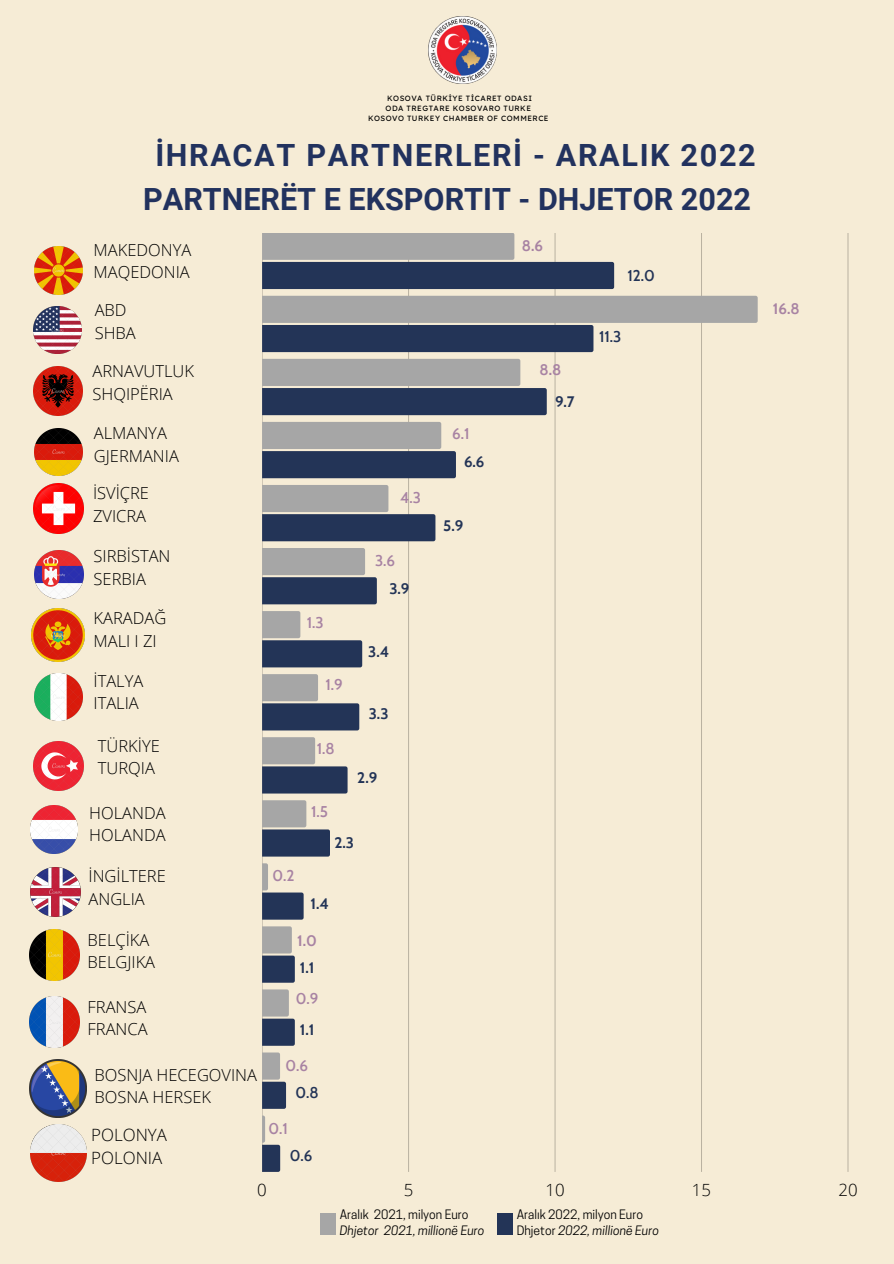
<style>
.page{position:relative;width:894px;height:1264px;background:#fff}
.page>*{position:absolute;margin:0;border:0;box-sizing:border-box;transform-origin:0 0}
.t1{font:700 30.6px/43.5px "Roboto";color:#22325e;text-align:center}
.t2{font:300 16.95px/23.1px "Open Sans";color:#000}
.t3{font:300 16.8px "Open Sans";color:#000}
.t4{font:300 16.5px/22.5px "Open Sans";color:#000}
.t5{font:700 15.15px "Cabin";color:#233457}
.t6{font:600 15.15px "Cabin";color:#a883a3}
.t7{font:600 15.15px "Cabin";color:#233457}
.t8{font:700 15.15px "Cabin";color:#a883a3}
.t9{font:12.15px/16.2px "Cooper Hewitt";color:#000}
.t10{font:italic 12.15px "Cooper Hewitt";color:#000}
.t11{font:7.65px/10.2px "Lexend Deca";letter-spacing:.06em;color:#000;text-align:center}
.s1{font-style:italic}
</style>
<div class="page">
<div style="left:0;top:0;width:893px;height:1263px;background:#f6ecd6"></div>
<svg style="left:262px;top:233px;width:586px;height:938px"></svg>
<svg style="left:512px;top:233px;width:2px;height:27px"></svg>
<svg style="left:755px;top:296px;width:2px;height:27px"></svg>
<svg style="left:518px;top:359px;width:2px;height:27px"></svg>
<svg style="left:439px;top:422px;width:2px;height:27px"></svg>
<svg style="left:386px;top:485px;width:2px;height:27px"></svg>
<svg style="left:363px;top:548px;width:2px;height:27px"></svg>
<svg style="left:298px;top:611px;width:2px;height:27px"></svg>
<svg style="left:316px;top:674px;width:2px;height:27px"></svg>
<svg style="left:313px;top:737px;width:2px;height:27px"></svg>
<svg style="left:304px;top:800px;width:2px;height:27px"></svg>
<svg style="left:266px;top:863px;width:2px;height:27px"></svg>
<svg style="left:263px;top:1115px;width:2px;height:27px"></svg>
<svg style="left:611px;top:262px;width:3px;height:27px"></svg>
<svg style="left:591px;top:325px;width:2px;height:27px"></svg>
<svg style="left:544px;top:388px;width:2px;height:27px"></svg>
<svg style="left:453px;top:451px;width:3px;height:27px"></svg>
<svg style="left:433px;top:514px;width:2px;height:27px"></svg>
<svg style="left:374px;top:577px;width:3px;height:27px"></svg>
<svg style="left:360px;top:640px;width:2px;height:27px"></svg>
<svg style="left:357px;top:703px;width:2px;height:27px"></svg>
<svg style="left:345px;top:766px;width:2px;height:27px"></svg>
<svg style="left:328px;top:829px;width:2px;height:27px"></svg>
<svg style="left:301px;top:892px;width:2px;height:27px"></svg>
<svg style="left:289px;top:926px;width:6px;height:56px"></svg>
<svg style="left:286px;top:989px;width:9px;height:56px"></svg>
<svg style="left:278px;top:1052px;width:8px;height:56px"></svg>
<svg style="left:278px;top:1144px;width:2px;height:27px"></svg>
<img style="left:428px;top:16px;width:68px;height:68px">
<img style="left:34px;top:306px;width:47px;height:48px">
<img style="left:35px;top:247px;width:47px;height:47px">
<img style="left:35px;top:428px;width:47px;height:47px">
<img style="left:34px;top:367px;width:48px;height:48px">
<img style="left:35px;top:673px;width:47px;height:47px">
<img style="left:31px;top:805px;width:47px;height:48px">
<img style="left:34px;top:741px;width:49px;height:49px">
<img style="left:31px;top:608px;width:53px;height:53px">
<img style="left:34px;top:483px;width:49px;height:50px">
<img style="left:35px;top:550px;width:48px;height:48px">
<img style="left:31px;top:867px;width:49px;height:49px">
<img style="left:29px;top:929px;width:51px;height:51px">
<img style="left:29px;top:996px;width:51px;height:51px">
<div style="left:319px;top:1213px;width:16px;height:21px;background:#a6a6a6"></div>
<div style="left:496px;top:1213px;width:16px;height:21px;background:#233457"></div>
<img style="left:29px;top:1059px;width:58px;height:58px">
<img style="left:31px;top:1124px;width:56px;height:57px">
<p class="t11" style="left:368px;top:93px;width:182px">KOSOVA TÜRKİYE TİCARET ODASI<br>ODA TREGTARE KOSOVARO TURKE<br>KOSOVO TURKEY CHAMBER OF COMMERCE</p>
<h1 class="t1" style="left:143px;top:134px;width:614px">İHRACAT PARTNERLERİ - ARALIK 2022<br>PARTNERËT E EKSPORTIT - DHJETOR 2022</h1>
<p class="t4" style="left:94px;top:238px;width:99px">MAKEDONYA<br>MAQEDONIA</p>
<p class="t4" style="left:95px;top:298px;width:43px">ABD<br>SHBA</p>
<p class="t4" style="left:92px;top:360px;width:103px">ARNAVUTLUK<br>SHQIPËRIA</p>
<p class="t4" style="left:94px;top:421px;width:87px">ALMANYA<br>GJERMANIA</p>
<p class="t4" style="left:93px;top:481px;width:57px">İSVİÇRE<br>ZVICRA</p>
<p class="t4" style="left:94px;top:544px;width:78px">SIRBİSTAN<br>SERBIA</p>
<p class="t4" style="left:93px;top:606px;width:74px">KARADAĞ<br>MALI I ZI</p>
<p class="t4" style="left:94px;top:669px;width:51px">İTALYA<br>ITALIA</p>
<p class="t4" style="left:98px;top:734px;width:63px">TÜRKİYE<br>TURQIA</p>
<p class="t4" style="left:89px;top:801px;width:78px">HOLANDA<br>HOLANDA</p>
<p class="t4" style="left:88px;top:864px;width:79px">İNGİLTERE<br>ANGLIA</p>
<p class="t4" style="left:87px;top:928px;width:69px">BELÇİKA<br>BELGJIKA</p>
<p class="t4" style="left:87px;top:995px;width:62px">FRANSA<br>FRANCA</p>
<p class="t4" style="left:94px;top:1063px;width:164px">BOSNJA HECEGOVINA<br>BOSNA HERSEK</p>
<p class="t2" style="left:91px;top:1122px;width:77px">POLONYA<br>POLONIA</p>
<p class="t6" style="left:400px;top:488px;width:22px">4.3</p>
<p class="t6" style="left:307px;top:613px;width:18px">1.3</p>
<p class="t6" style="left:325px;top:675px;width:19px">1.9</p>
<p class="t6" style="left:317px;top:739px;width:19px">1.8</p>
<p class="t6" style="left:311px;top:802px;width:18px">1.5</p>
<p class="t6" style="left:375px;top:551px;width:22px">3.6</p>
<p class="t5" style="left:389px;top:579px;width:22px">3.9</p>
<p class="t5" style="left:368px;top:642px;width:23px">3.4</p>
<p class="t5" style="left:368px;top:704px;width:21px">3.3</p>
<p class="t5" style="left:357px;top:768px;width:21px">2.9</p>
<p class="t6" style="left:272px;top:866px;width:23px">0.2</p>
<p class="t5" style="left:334px;top:833px;width:21px">2.3</p>
<p class="t5" style="left:310px;top:894px;width:20px">1.4</p>
<p class="t8" style="left:297px;top:931px;width:21px">1.0</p>
<p class="t5" style="left:300px;top:958px;width:16px">1.1</p>
<p class="t6" style="left:296px;top:989px;width:24px">0.9</p>
<p class="t5" style="left:300px;top:1019px;width:16px">1.1</p>
<p class="t6" style="left:285px;top:1056px;width:24px">0.6</p>
<p class="t7" style="left:295px;top:1083px;width:25px">0.8</p>
<p class="t6" style="left:268px;top:1119px;width:21px">0.1</p>
<p class="t7" style="left:289px;top:1146px;width:24px">0.6</p>
<p class="t6" style="left:452px;top:424px;width:19px">6.1</p>
<p class="t5" style="left:464px;top:453px;width:22px">6.6</p>
<p class="t5" style="left:443px;top:516px;width:22px">5.9</p>
<p class="t8" style="left:522px;top:237px;width:23px">8.6</p>
<p class="t8" style="left:539px;top:360px;width:23px">8.8</p>
<p class="t5" style="left:555px;top:392px;width:21px">9.7</p>
<p class="t7" style="left:627px;top:266px;width:29px">12.0</p>
<p class="t7" style="left:599px;top:327px;width:24px">11.3</p>
<p class="t8" style="left:772px;top:299px;width:28px">16.8</p>
<p class="t3" style="left:257px;top:1178px;width:11px">0</p>
<p class="t3" style="left:403px;top:1178px;width:11px">5</p>
<p class="t3" style="left:545px;top:1178px;width:21px">10</p>
<p class="t3" style="left:691px;top:1178px;width:21px">15</p>
<p class="t3" style="left:838px;top:1178px;width:21px">20</p>
<p class="t9" style="left:340px;top:1207px;width:130px">Aralık 2021, milyon Euro</p>
<p class="t10" style="left:340px;top:1225px;width:146px">Dhjetor 2021, millionë Euro</p>
<p class="t9" style="left:516px;top:1207px;width:144px">Aralık 2022, milyon Euro<br>Dhjetor <span class="s1">2022, millionë Euro</span></p>
</div>
